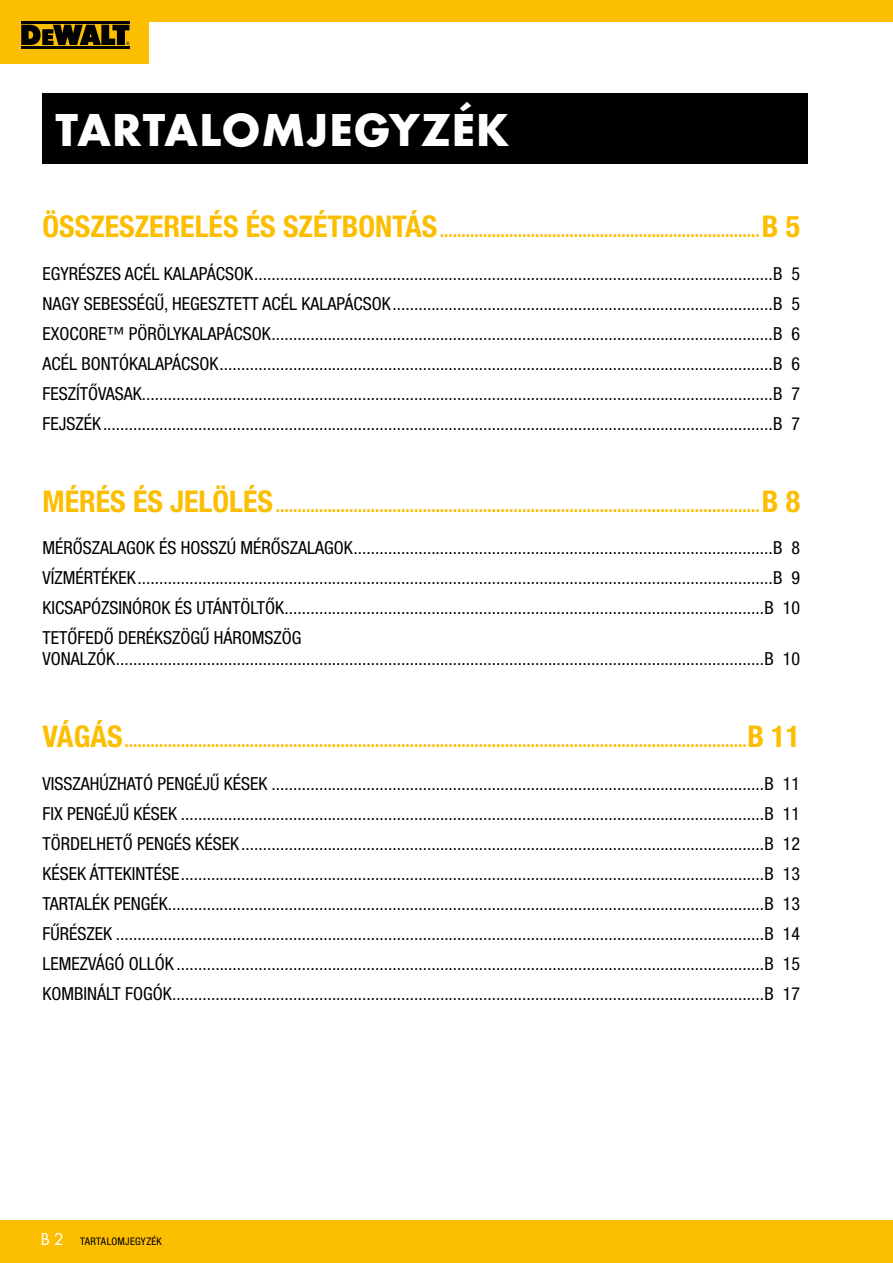
<style>
.page{position:relative;width:893px;height:1263px;background:#fff}
.page>*{position:absolute;margin:0;border:0;box-sizing:border-box;transform-origin:0 0}
.t1{font:700 48px "Futura TOT";letter-spacing:.015em;color:#fff}
.t2{font:condensed 18px/30px "Helvetica Neue LT Pro";color:#000;text-align:justify}
.t3{font:700 condensed 18px "Helvetica Neue LT Pro";color:#fcbe00}
.t4{font:condensed 10.5px "Helvetica Neue LT Pro";letter-spacing:.03em;color:#000}
.s1{font-size:30px}
.s2{font-family:"Futura TOT";font-stretch:normal;font-size:18px;color:#fff}
</style>
<div class="page">
<div style="left:43px;top:94px;width:765px;height:70px;background:#000"></div>
<div style="left:0;top:0;width:893px;height:21px;background:#fcbe00"></div>
<div style="left:0;top:0;width:149px;height:64px;background:#fcbe00"></div>
<hr style="left:21px;top:21px;width:108px;height:3px;background:#000">
<hr style="left:21px;top:46px;width:108px;height:2px;background:#000">
<svg style="left:21px;top:25px;width:108px;height:20px"></svg>
<div style="left:0;top:1220px;width:893px;height:43px;background:#fcbe00"></div>
<h1 class="t1" style="left:56px;top:100px;width:455px">TARTALOMJEGYZÉK</h1>
<p class="t3" style="left:43px;top:220px;width:759px"><span class="s1">ÖSSZESZERELÉS ÉS SZÉTBONTÁS</span>..........................................................................<span class="s1">B 5</span></p>
<p class="t2" style="left:43px;top:258px;width:759px">EGYRÉSZES ACÉL KALAPÁCSOK........................................................................................................................B 5<br>NAGY SEBESSÉGŰ, HEGESZTETT ACÉL KALAPÁCSOK........................................................................................B 5<br>EXOCORE™ PÖRÖLYKALAPÁCSOK....................................................................................................................B 6<br>ACÉL BONTÓKALAPÁCSOK................................................................................................................................B 6<br>FESZÍTŐVASAK..................................................................................................................................................B 7<br>FEJSZÉK...........................................................................................................................................................B 7</p>
<p class="t3" style="left:43px;top:494px;width:759px"><span class="s1">MÉRÉS ÉS JELÖLÉS</span>................................................................................................................<span class="s1">B 8</span></p>
<p class="t2" style="left:43px;top:533px;width:759px">MÉRŐSZALAGOK ÉS HOSSZÚ MÉRŐSZALAGOK.................................................................................................B 8<br>VÍZMÉRTÉKEK...................................................................................................................................................B 9<br>KICSAPÓZSINÓROK ÉS UTÁNTÖLTŐK...............................................................................................................B 10<br>TETŐFEDŐ DERÉKSZÖGŰ HÁROMSZÖG</p>
<p class="t2" style="left:43px;top:644px;width:759px">VONALZÓK......................................................................................................................................................B 10</p>
<p class="t3" style="left:43px;top:729px;width:759px"><span class="s1">VÁGÁS</span>................................................................................................................................................<span class="s1">B 11</span></p>
<p class="t2" style="left:43px;top:768px;width:759px">VISSZAHÚZHATÓ PENGÉJŰ KÉSEK ..................................................................................................................B 11<br>FIX PENGÉJŰ KÉSEK .......................................................................................................................................B 11<br>TÖRDELHETŐ PENGÉS KÉSEK.........................................................................................................................B 12<br>KÉSEK ÁTTEKINTÉSE.......................................................................................................................................B 13<br>TARTALÉK PENGÉK..........................................................................................................................................B 13<br>FŰRÉSZEK ......................................................................................................................................................B 14<br>LEMEZVÁGÓ OLLÓK ........................................................................................................................................B 15<br>KOMBINÁLT FOGÓK.........................................................................................................................................B 17</p>
<p class="t4" style="left:41px;top:1235px;width:123px"><span class="s2">B 2</span> TARTALOMJEGYZÉK</p>
</div>
